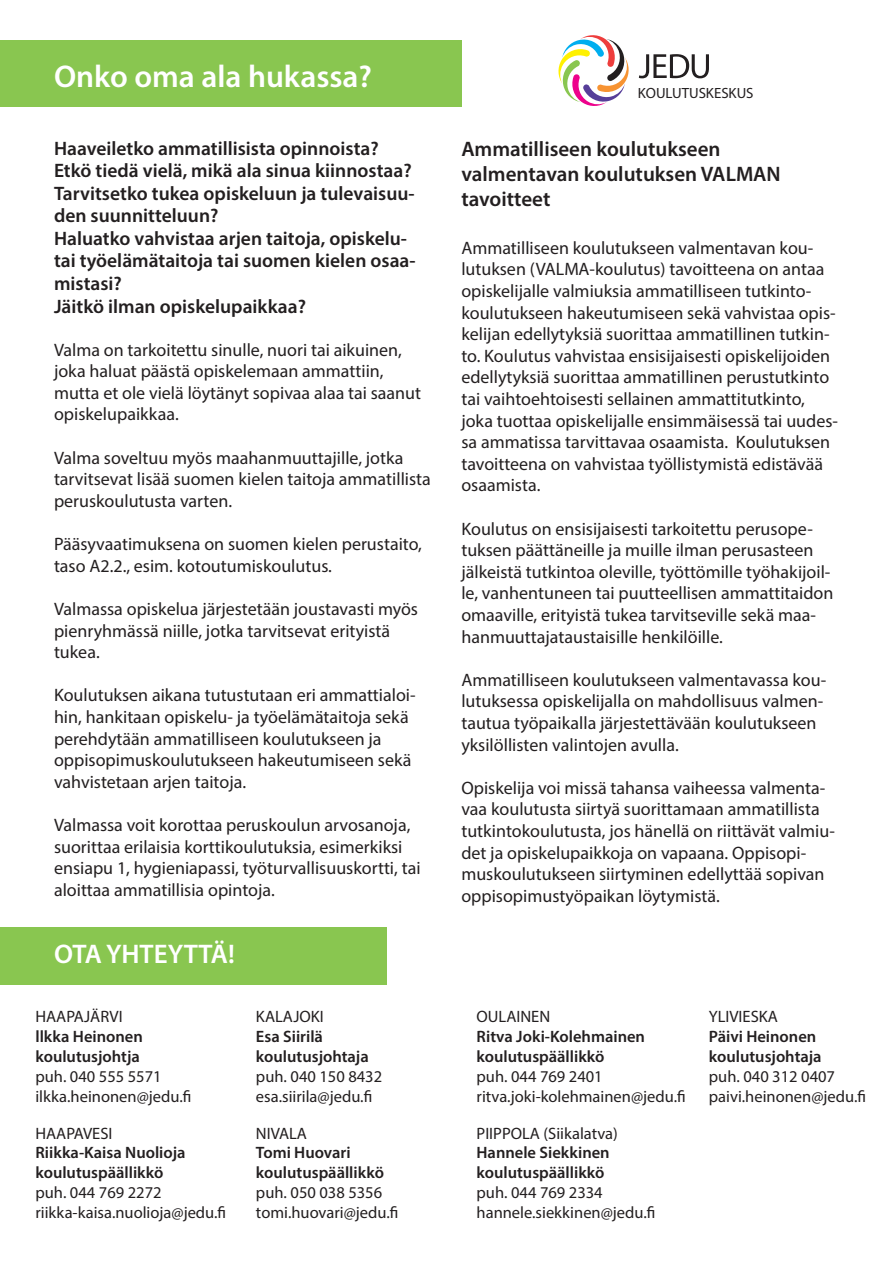
<style>
.page{position:relative;width:893px;height:1263px;background:#fff}
.page>*{position:absolute;margin:0;border:0;box-sizing:border-box;transform-origin:0 0}
.t1{font:600 31.5px "Myriad Pro";color:#fff}
.t2{font:600 27px "Myriad Pro";color:#fff}
.t3{font:600 21px/25.2px "Myriad Pro";color:#231f20}
.t4{font:600 19.5px/22.5px "Myriad Pro";color:#231f20}
.t5{font:18px/21.6px "Myriad Pro";color:#231f20}
.t6{font:16.5px/19.8px "Myriad Pro";color:#231f20}
.t7{font:600 16.5px/19.8px "Myriad Pro";color:#231f20}
.t8{font:14.85px "Myriad Pro";color:#231f20}
</style>
<div class="page">
<div style="left:0;top:40px;width:461px;height:67px;background:#89c650"></div>
<div style="left:0;top:927px;width:387px;height:57px;background:#89c650"></div>
<svg style="left:558px;top:35px;width:71px;height:71px"></svg>
<svg style="left:639px;top:54px;width:70px;height:24px"></svg>
<h1 class="t1" style="left:54px;top:57px;width:320px">Onko oma ala hukassa?</h1>
<p class="t4" style="left:54px;top:137px;width:363px">Haaveiletko ammatillisista opinnoista?<br>Etkö tiedä vielä, mikä ala sinua kiinnostaa?<br>Tarvitsetko tukea opiskeluun ja tulevaisuu&shy;den suunnitteluun?<br>Haluatko vahvistaa arjen taitoja, opiskelu&shy;tai työelämätaitoja tai suomen kielen osaa&shy;mistasi?<br>Jäitkö ilman opiskelupaikkaa?</p>
<p class="t5" style="left:54px;top:339px;width:369px">Valma on tarkoitettu sinulle, nuori tai aikuinen, joka haluat päästä opiskelemaan ammattiin, mutta et ole vielä löytänyt sopivaa alaa tai saanut opiskelupaikkaa.</p>
<p class="t5" style="left:54px;top:447px;width:378px">Valma soveltuu myös maahanmuuttajille, jotka tarvitsevat lisää suomen kielen taitoja ammatillista peruskoulutusta varten.</p>
<p class="t5" style="left:54px;top:533px;width:369px">Pääsyvaatimuksena on suomen kielen perustaito, taso A2.2., esim. kotoutumiskoulutus.</p>
<p class="t5" style="left:54px;top:598px;width:366px">Valmassa opiskelua järjestetään joustavasti myös pienryhmässä niille, jotka tarvitsevat erityistä tukea.</p>
<p class="t5" style="left:54px;top:684px;width:363px">Koulutuksen aikana tutustutaan eri ammattialoi&shy;hin, hankitaan opiskelu- ja työelämätaitoja sekä perehdytään ammatilliseen koulutukseen ja oppisopimuskoulutukseen hakeutumiseen sekä vahvistetaan arjen taitoja.</p>
<p class="t5" style="left:54px;top:814px;width:368px">Valmassa voit korottaa peruskoulun arvosanoja, suorittaa erilaisia korttikoulutuksia, esimerkiksi ensiapu 1, hygieniapassi, työturvallisuuskortti, tai aloittaa ammatillisia opintoja.</p>
<h2 class="t2" style="left:54px;top:937px;width:182px">OTA YHTEYTTÄ!</h2>
<p class="t6" style="left:35px;top:1007px;width:89px">HAAPAJÄRVI</p>
<p class="t7" style="left:35px;top:1026px;width:109px">llkka Heinonen koulutusjohtja</p>
<p class="t6" style="left:35px;top:1066px;width:158px">puh. 040 555 5571 ilkka.heinonen@jedu.fi</p>
<p class="t6" style="left:35px;top:1123px;width:78px">HAAPAVESI</p>
<p class="t7" style="left:35px;top:1142px;width:152px">Riikka-Kaisa Nuolioja koulutuspäällikkö</p>
<p class="t6" style="left:35px;top:1182px;width:192px">puh. 044 769 2272 riikka-kaisa.nuolioja@jedu.fi</p>
<p class="t6" style="left:256px;top:1007px;width:69px">KALAJOKI</p>
<p class="t7" style="left:256px;top:1026px;width:114px">Esa Siirilä koulutusjohtaja</p>
<p class="t6" style="left:256px;top:1066px;width:128px">puh. 040 150 8432 esa.siirila@jedu.fi</p>
<p class="t6" style="left:256px;top:1123px;width:53px">NIVALA</p>
<p class="t7" style="left:256px;top:1142px;width:130px">Tomi Huovari koulutuspäällikkö</p>
<p class="t6" style="left:256px;top:1182px;width:144px">puh. 050 038 5356 tomi.huovari@jedu.fi</p>
<p class="t8" style="left:638px;top:84px;width:117px">KOULUTUSKESKUS</p>
<p class="t3" style="left:461px;top:136px;width:321px">Ammatilliseen koulutukseen valmentavan koulutuksen VALMAN tavoitteet</p>
<p class="t5" style="left:461px;top:237px;width:378px">Ammatilliseen koulutukseen valmentavan kou&shy;lutuksen (VALMA-koulutus) tavoitteena on antaa opiskelijalle valmiuksia ammatilliseen tutkinto&shy;koulutukseen hakeutumiseen sekä vahvistaa opis&shy;kelijan edellytyksiä suorittaa ammatillinen tutkin&shy;to. Koulutus vahvistaa ensisijaisesti opiskelijoiden edellytyksiä suorittaa ammatillinen perustutkinto tai vaihtoehtoisesti sellainen ammattitutkinto, joka tuottaa opiskelijalle ensimmäisessä tai uudes&shy;sa ammatissa tarvittavaa osaamista. Koulutuksen tavoitteena on vahvistaa työllistymistä edistävää osaamista.</p>
<p class="t5" style="left:461px;top:517px;width:374px">Koulutus on ensisijaisesti tarkoitettu perusope&shy;tuksen päättäneille ja muille ilman perusasteen jälkeistä tutkintoa oleville, työttömille työhakijoil&shy;le, vanhentuneen tai puutteellisen ammattitaidon omaaville, erityistä tukea tarvitseville sekä maa&shy;hanmuuttajataustaisille henkilöille.</p>
<p class="t5" style="left:461px;top:669px;width:366px">Ammatilliseen koulutukseen valmentavassa kou&shy;lutuksessa opiskelijalla on mahdollisuus valmen&shy;tautua työpaikalla järjestettävään koulutukseen yksilöllisten valintojen avulla.</p>
<p class="t5" style="left:461px;top:777px;width:375px">Opiskelija voi missä tahansa vaiheessa valmenta&shy;vaa koulutusta siirtyä suorittamaan ammatillista tutkintokoulutusta, jos hänellä on riittävät valmiu&shy;det ja opiskelupaikkoja on vapaana. Oppisopi&shy;muskoulutukseen siirtyminen edellyttää sopivan oppisopimustyöpaikan löytymistä.</p>
<p class="t6" style="left:477px;top:1007px;width:75px">OULAINEN</p>
<p class="t7" style="left:477px;top:1026px;width:170px">Ritva Joki-Kolehmainen koulutuspäällikkö</p>
<p class="t6" style="left:477px;top:1066px;width:211px">puh. 044 769 2401 ritva.joki-kolehmainen@jedu.fi</p>
<p class="t6" style="left:477px;top:1123px;width:143px">PIIPPOLA (Siikalatva)</p>
<p class="t7" style="left:477px;top:1142px;width:135px">Hannele Siekkinen koulutuspäällikkö</p>
<p class="t6" style="left:477px;top:1182px;width:180px">puh. 044 769 2334 hannele.siekkinen@jedu.fi</p>
<p class="t6" style="left:709px;top:1007px;width:71px">YLIVIESKA</p>
<p class="t7" style="left:709px;top:1026px;width:114px">Päivi Heinonen koulutusjohtaja</p>
<p class="t6" style="left:709px;top:1066px;width:159px">puh. 040 312 0407 paivi.heinonen@jedu.fi</p>
</div>
